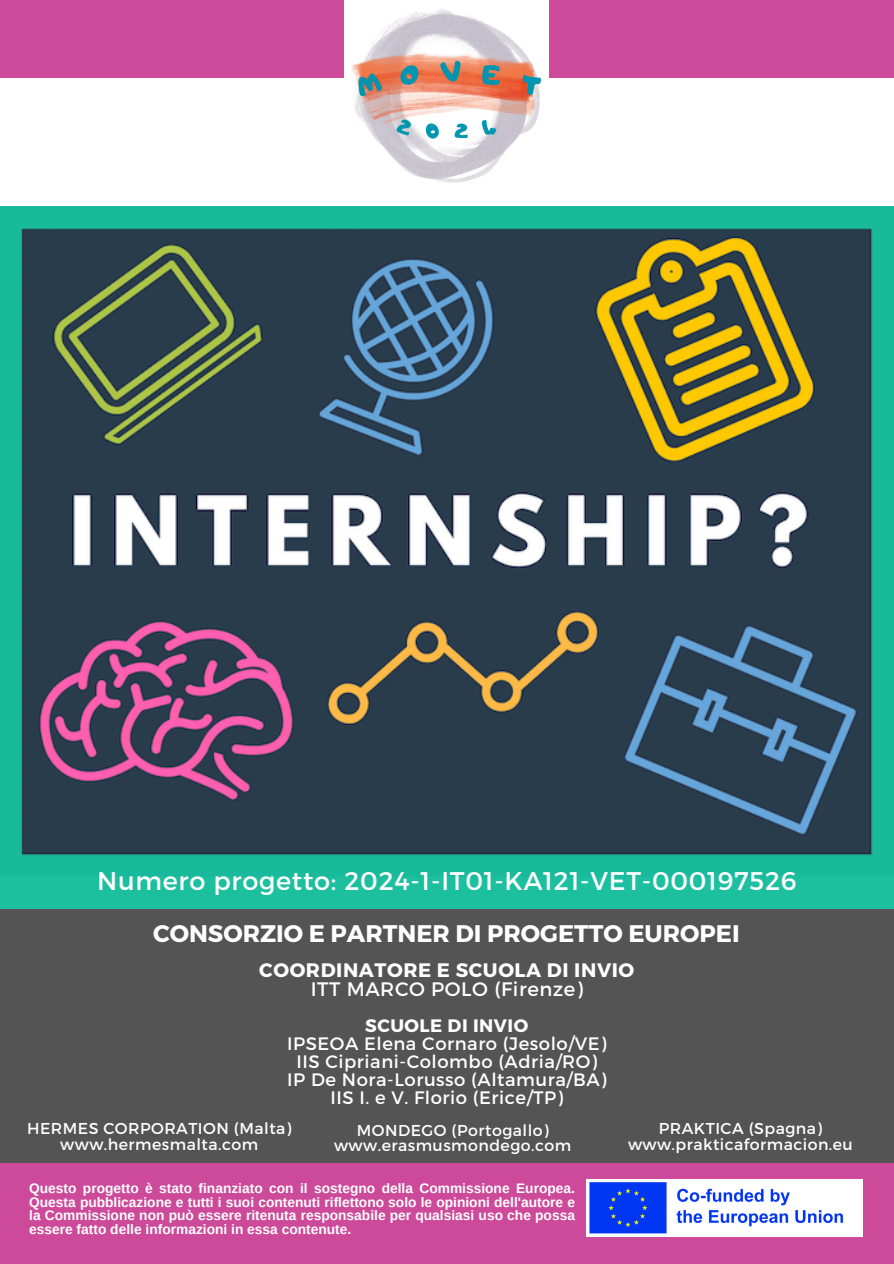
<style>
.page{position:relative;width:894px;height:1264px;background:#fff}
.page>*{position:absolute;margin:0;border:0;box-sizing:border-box;transform-origin:0 0}
.t1{font:25.5px "Montserrat";letter-spacing:.03em;color:#fff}
.t2{font:700 24px "Montserrat";color:#fff}
.t3{font:700 19.5px/19.2px "Montserrat";letter-spacing:.03em;color:#fff;text-align:center}
.t4{font:18px/18px "Montserrat";letter-spacing:.03em;color:#fff;text-align:center}
.t5{font:15.75px/15.8px "Montserrat";letter-spacing:.03em;color:#fff;text-align:center}
.t6{font:700 13.8px/13.5px "Arimo";color:#fff;text-align:justify}
.s1{font-weight:400}
.s2{font-weight:700}
</style>
<div class="page">
<div style="left:0;top:886px;width:893px;height:364px;background:#545454"></div>
<div style="left:0;top:873px;width:893px;height:36px;background:#1cbf9e"></div>
<div style="left:0;top:0;width:893px;height:78px;background:#cd499a"></div>
<div style="left:0;top:1163px;width:893px;height:100px;background:#cd499a"></div>
<img style="left:586px;top:1179px;width:276px;height:57px">
<img style="left:345px;top:0;width:203px;height:183px">
<img style="left:0;top:207px;width:893px;height:666px">
<h3 class="t1" style="left:97px;top:864px;width:700px">Numero progetto: 2024-1-IT01-KA121-VET-000197526</h3>
<p class="t2" style="left:153px;top:917px;width:588px">CONSORZIO E PARTNER DI PROGETTO EUROPEI</p>
<p class="t3" style="left:259px;top:959px;width:376px">COORDINATORE E SCUOLA DI INVIO<br><span class="s1">ITT MARCO POLO (Firenze)</span></p>
<p class="t4" style="left:287px;top:1015px;width:320px"><span class="s2">SCUOLE DI INVIO<br></span>IPSEOA Elena Cornaro (Jesolo/VE)<br>IIS Cipriani-Colombo (Adria/RO)<br>IP De Nora-Lorusso (Altamura/BA)<br>IIS I. e V. Florio (Erice/TP)</p>
<h2 class="t5" style="left:27px;top:1119px;width:265px">HERMES CORPORATION (Malta) www.hermesmalta.com</h2>
<h1 class="t6" style="left:29px;top:1181px;width:547px">Questo progetto è stato finanziato con il sostegno della Commissione Europea.<br>Questa pubblicazione e tutti i suoi contenuti riflettono solo le opinioni dell'autore e la Commissione non può essere ritenuta responsabile per qualsiasi uso che possa essere fatto delle informazioni in essa contenute.</h1>
<h3 class="t5" style="left:627px;top:1119px;width:226px">PRAKTICA (Spagna) www.prakticaformacion.eu</h3>
<h4 class="t5" style="left:334px;top:1121px;width:238px">MONDEGO (Portogallo) www.erasmusmondego.com</h4>
</div>
